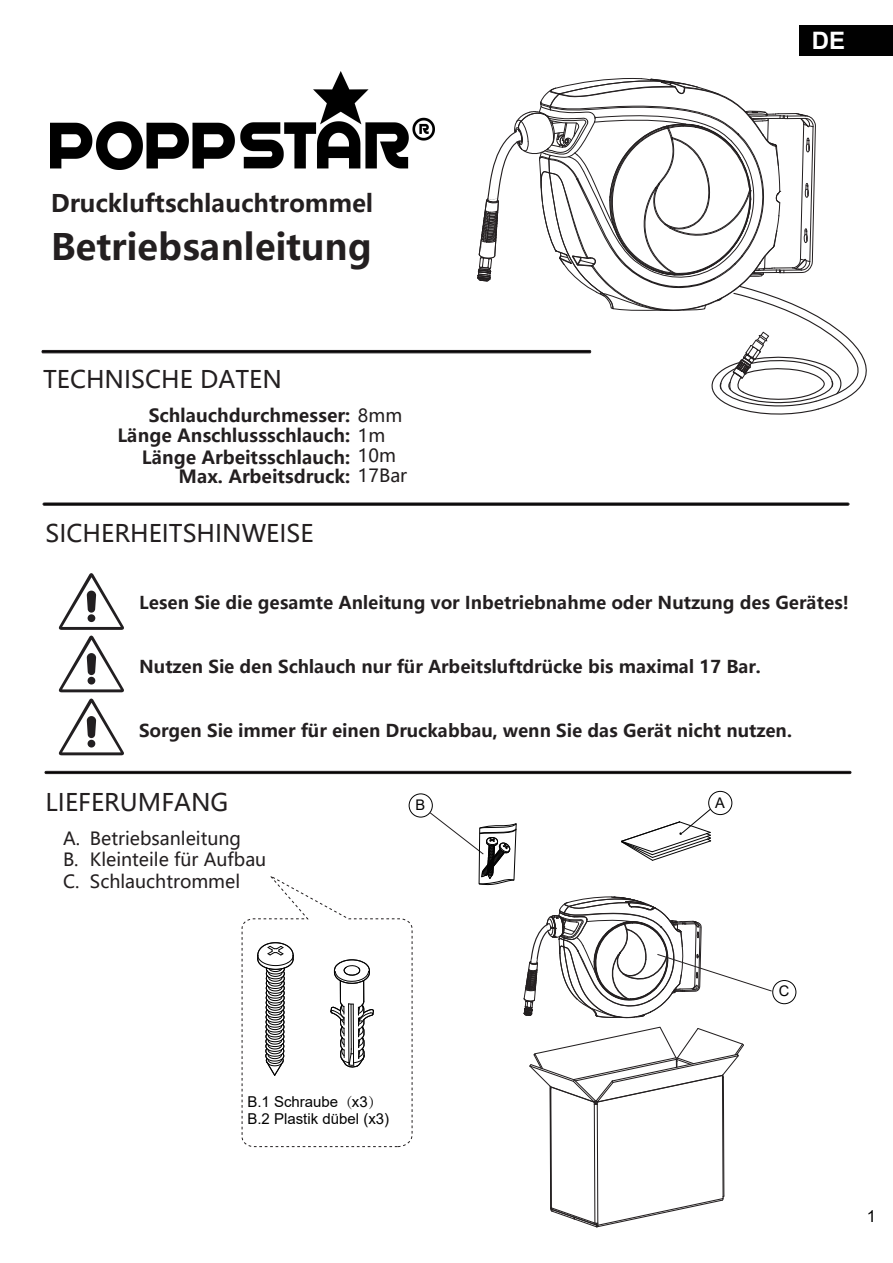
<style>
.page{position:relative;width:893px;height:1263px;background:#fff}
.page>*{position:absolute;margin:0;border:0;box-sizing:border-box;transform-origin:0 0}
.t1{font:700 36px "Microsoft Ya Hei";color:#231f20}
.t2{font:24px "Microsoft Ya Hei";color:#231f20}
.t3{font:700 24px "Microsoft Ya Hei";color:#231f20}
.t4{font:700 24px "Arial";color:#fff}
.t5{font:700 18px "Microsoft Ya Hei";color:#231f20}
.t6{font:18px/21.6px "Microsoft Ya Hei";color:#231f20}
.t7{font:700 18px "Microsoft Ya Hei";color:#231f20}
.t8{font:18px "Microsoft Ya Hei";color:#221e1f}
.t9{font:700 17.55px "Microsoft Ya Hei";color:#231f20}
.t10{font:16.5px "Arial";color:#000}
.t11{font:15px/17.1px "Arial";color:#030303}
.t12{font:14.7px "Arial";color:#030303}
.s1{font-weight:400;color:#221e1f}
.s2{font-family:"Adobe Song Std";font-weight:300}
</style>
<div class="page">
<div style="left:43px;top:503px;width:806px;height:3px;background:#030303;border:1px solid #231f20"></div>
<svg style="left:58px;top:573px;width:66px;height:57px"></svg>
<svg style="left:58px;top:636px;width:66px;height:56px"></svg>
<svg style="left:58px;top:699px;width:66px;height:56px"></svg>
<div style="left:45px;top:771px;width:806px;height:3px;background:#030303;border:1px solid #231f20"></div>
<div style="left:42px;top:350px;width:549px;height:3px;background:#030303;border:1px solid #231f20"></div>
<img style="left:51px;top:72px;width:383px;height:98px">
<div style="left:800px;top:26px;width:93px;height:30px;background:#010101"></div>
<svg style="left:621px;top:806px;width:94px;height:55px"></svg>
<div style="left:709px;top:791px;width:23px;height:23px;background:#fff;border-radius:50%"></div>
<div style="left:708px;top:791px;width:24px;height:24px;border:1px solid #030303;border-radius:50%"></div>
<div style="left:409px;top:793px;width:24px;height:24px;border:1px solid #030303;border-radius:50%"></div>
<div style="left:772px;top:980px;width:24px;height:24px;border:1px solid #030303;border-radius:50%"></div>
<svg style="left:241px;top:876px;width:172px;height:271px"></svg>
<svg style="left:330px;top:952px;width:44px;height:115px"></svg>
<svg style="left:257px;top:942px;width:37px;height:134px"></svg>
<svg style="left:429px;top:811px;width:88px;height:75px"></svg>
<svg style="left:523px;top:896px;width:250px;height:332px"></svg>
<svg style="left:477px;top:78px;width:390px;height:337px"></svg>
<h2 class="t4" style="left:812px;top:24px;width:35px">DE</h2>
<h2 class="t3" style="left:51px;top:186px;width:324px">Druckluftschlauchtrommel</h2>
<h1 class="t1" style="left:51px;top:222px;width:323px">Betriebsanleitung</h1>
<h2 class="t2" style="left:43px;top:363px;width:240px">TECHNISCHE DATEN</h2>
<p class="t5" style="left:149px;top:403px;width:255px">Schlauchdurchmesser: <span class="s1">8mm</span></p>
<p class="t5" style="left:117px;top:423px;width:269px">Länge Anschlussschlauch: <span class="s1">1m</span></p>
<p class="t5" style="left:142px;top:445px;width:210px">Länge Arbeitsschlauch:</p>
<p class="t7" style="left:178px;top:464px;width:230px">Max. Arbeitsdruck: <span class="s1">17Bar</span></p>
<p class="t8" style="left:358px;top:443px;width:39px">10m</p>
<h2 class="t2" style="left:46px;top:517px;width:269px">SICHERHEITSHINWEISE</h2>
<p class="t9" style="left:139px;top:590px;width:711px">Lesen Sie die gesamte Anleitung vor Inbetriebnahme oder Nutzung des Gerätes!</p>
<p class="t9" style="left:139px;top:654px;width:623px">Nutzen Sie den Schlauch nur für Arbeitsluftdrücke bis maximal 17 Bar.</p>
<p class="t9" style="left:139px;top:718px;width:654px">Sorgen Sie immer für einen Druckabbau, wenn Sie das Gerät nicht nutzen.</p>
<h2 class="t2" style="left:46px;top:786px;width:184px">LIEFERUMFANG</h2>
<p class="t6" style="left:63px;top:827px;width:205px">A. Betriebsanleitung<br>B. Kleinteile für Aufbau<br>C. Schlauchtrommel</p>
<p class="t12" style="left:416px;top:795px;width:11px">B</p>
<p class="t12" style="left:715px;top:792px;width:11px">A</p>
<p class="t12" style="left:779px;top:981px;width:12px">C</p>
<p class="t11" style="left:247px;top:1093px;width:143px">B.1 Schraube<span class="s2">（</span>x3<span class="s2">）<br></span>B.2 Plastik dübel (x3)</p>
<p class="t10" style="left:867px;top:1205px;width:11px">1</p>
</div>
